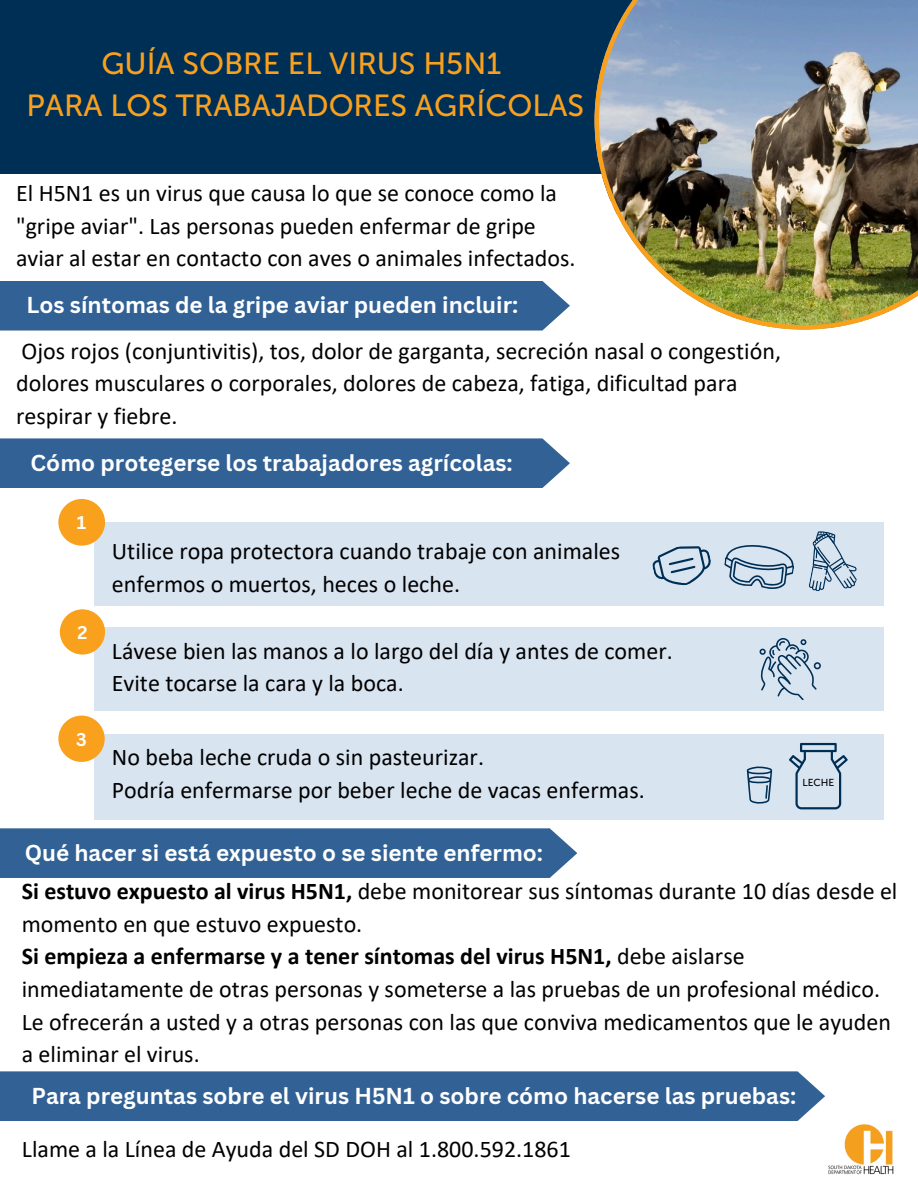
<style>
.page{position:relative;width:918px;height:1188px;background:#fff}
.page>*{position:absolute;margin:0;border:0;box-sizing:border-box;transform-origin:0 0}
.t1{font:30.45px/41.7px "Museo Sans 500";color:#f9a01d;text-align:center}
.t2{font:24px/32.7px "Calibri";color:#000}
.t3{font:700 22.35px "Canva Sans";color:#fff}
.t4{font:700 18px "Canva Sans";color:#fff}
.t5{font:10.05px "Museo Sans 500";color:#000}
.s1{font-weight:700}
</style>
<div class="page">
<div style="left:0;top:281px;width:570px;height:50px;background:#326295"></div>
<div style="left:95px;top:734px;width:789px;height:85px;background:#d9e4f1"></div>
<div style="left:58px;top:716px;width:47px;height:46px;background:#f9a01d;border-radius:50%"></div>
<svg style="left:747px;top:766px;width:25px;height:38px"></svg>
<svg style="left:789px;top:743px;width:58px;height:66px"></svg>
<div style="left:0;top:438px;width:570px;height:50px;background:#326295"></div>
<div style="left:0;top:0;width:918px;height:173px;background:#002f56"></div>
<img style="left:595px;top:0;width:323px;height:330px">
<div style="left:95px;top:522px;width:789px;height:83px;background:#d9e4f1"></div>
<svg style="left:809px;top:531px;width:48px;height:61px"></svg>
<svg style="left:652px;top:546px;width:59px;height:40px"></svg>
<svg style="left:724px;top:545px;width:70px;height:44px"></svg>
<div style="left:58px;top:499px;width:47px;height:47px;background:#f9a01d;border-radius:50%"></div>
<div style="left:95px;top:628px;width:789px;height:83px;background:#d9e4f1"></div>
<div style="left:60px;top:609px;width:45px;height:46px;background:#f9a01d;border-radius:50%"></div>
<svg style="left:759px;top:638px;width:62px;height:62px"></svg>
<div style="left:0;top:828px;width:577px;height:50px;background:#326295"></div>
<div style="left:0;top:1071px;width:825px;height:50px;background:#326295"></div>
<img style="left:828px;top:1124px;width:66px;height:51px">
<p class="t1" style="left:27px;top:43px;width:559px">GUÍA SOBRE EL VIRUS H5N1<br>PARA LOS TRABAJADORES AGRÍCOLAS</p>
<h2 class="t2" style="left:16px;top:179px;width:561px">El H5N1 es un virus que causa lo que se conoce como la "gripe aviar". Las personas pueden enfermar de gripe aviar al estar en contacto con aves o animales infectados.</h2>
<h1 class="t3" style="left:27px;top:289px;width:493px">Los síntomas de la gripe aviar pueden incluir:</h1>
<h4 class="t2" style="left:16px;top:336px;width:766px">Ojos rojos (conjuntivitis), tos, dolor de garganta, secreción nasal o congestión, dolores musculares o corporales, dolores de cabeza, fatiga, dificultad para respirar y fiebre.</h4>
<h4 class="t3" style="left:31px;top:447px;width:484px">Cómo protegerse los trabajadores agrícolas:</h4>
<h3 class="t4" style="left:77px;top:510px;width:11px">1</h3>
<p class="t4" style="left:77px;top:619px;width:12px">2</p>
<p class="t4" style="left:76px;top:727px;width:12px">3</p>
<p class="t2" style="left:112px;top:537px;width:510px">Utilice ropa protectora cuando trabaje con animales enfermos o muertos, heces o leche.</p>
<p class="t2" style="left:112px;top:636px;width:562px">Lávese bien las manos a lo largo del día y antes de comer.<br>Evite tocarse la cara y la boca.</p>
<p class="t2" style="left:112px;top:743px;width:534px">No beba leche cruda o sin pasteurizar.<br>Podría enfermarse por beber leche de vacas enfermas.</p>
<h4 class="t3" style="left:25px;top:837px;width:520px">Qué hacer si está expuesto o se siente enfermo:</h4>
<p class="t5" style="left:802px;top:776px;width:33px">LECHE</p>
<h4 class="t2" style="left:22px;top:877px;width:877px"><span class="s1">Si estuvo expuesto al virus H5N1,</span> debe monitorear sus síntomas durante 10 días desde el momento en que estuvo expuesto.<br><span class="s1">Si empieza a enfermarse y a tener síntomas del virus H5N1,</span> debe aislarse inmediatamente de otras personas y someterse a las pruebas de un profesional médico.<br>Le ofrecerán a usted y a otras personas con las que conviva medicamentos que le ayuden a eliminar el virus.</h4>
<p class="t3" style="left:31px;top:1080px;width:766px">Para preguntas sobre el virus H5N1 o sobre cómo hacerse las pruebas:</p>
<p class="t2" style="left:22px;top:1135px;width:550px">Llame a la Línea de Ayuda del SD DOH al 1.800.592.1861</p>
</div>
